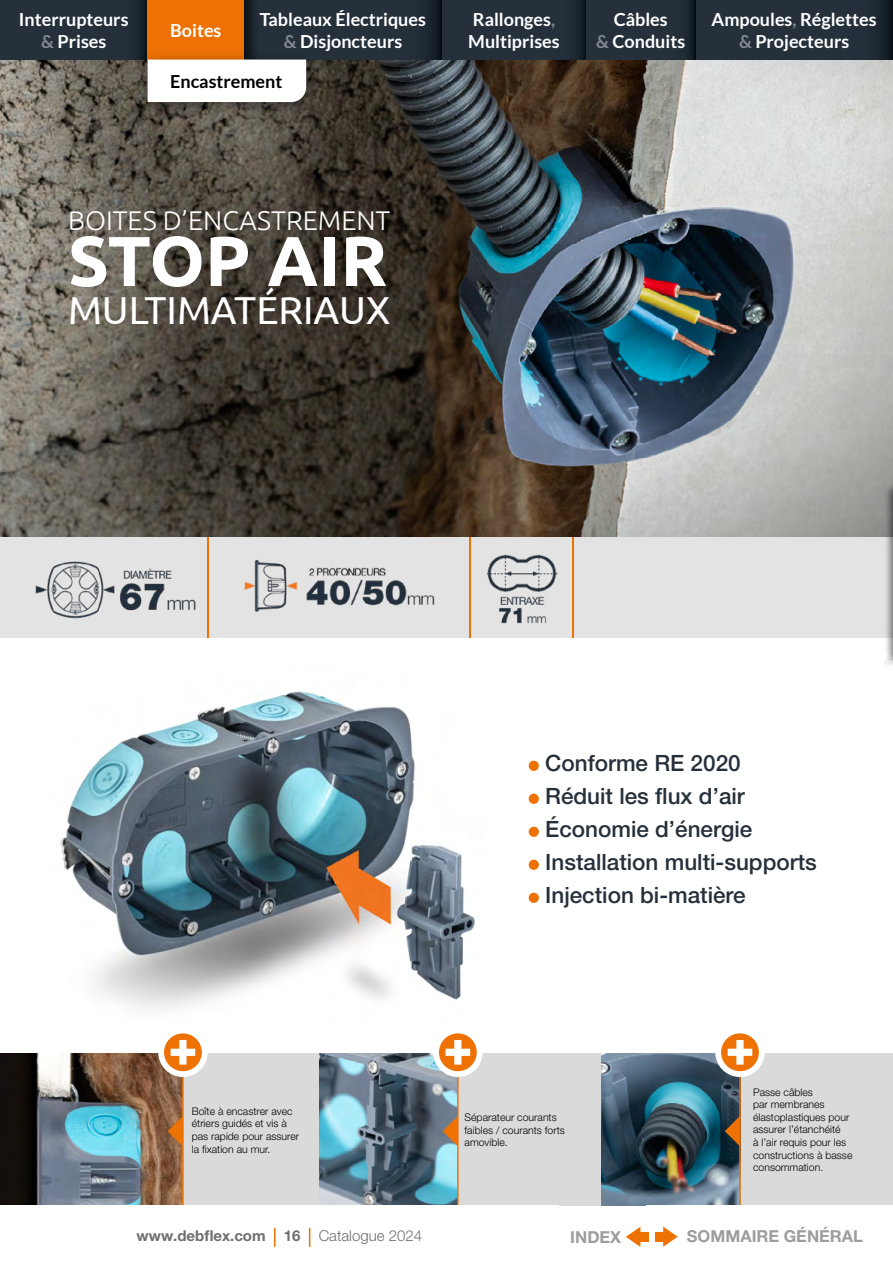
<style>
.page{position:relative;width:893px;height:1263px;background:#fff}
.page>*{position:absolute;margin:0;border:0;box-sizing:border-box;transform-origin:0 0}
.t1{font:700 70.5px "Ubuntu";color:#fff}
.t2{font:39px "Ubuntu";color:#fff}
.t3{font:300 27.15px "Ubuntu";color:#fff}
.t4{font:500 22.5px/33px "Helvetica Neue LT Pro";color:#25303b}
.t5{font:700 18px/21.6px "Lato";color:#fff;text-align:center}
.t6{font:700 18px "Lato";color:#000}
.t7{font:700 16.5px "Helvetica Neue LT Pro";color:#9d9d9c}
.t8{font:700 15px "Helvetica Neue LT Pro";color:#706f6f}
.t9{font:300 10.5px/12.6px "Helvetica Neue LT Pro";color:#000}
.s1{color:#838994}
.s2{font-weight:300}
</style>
<div class="page">
<img style="left:0;top:60px;width:893px;height:477px">
<div style="left:0;top:1053px;width:893px;height:156px;background:#dadada"></div>
<img style="left:0;top:1053px;width:158px;height:153px">
<img style="left:320px;top:1053px;width:113px;height:153px">
<img style="left:602px;top:1053px;width:113px;height:153px">
<img style="left:60px;top:691px;width:415px;height:319px">
<div style="left:0;top:537px;width:893px;height:101px;background:#e3e3e3"></div>
<hr style="left:207px;top:537px;width:2px;height:101px;background:#ee7203">
<hr style="left:469px;top:537px;width:2px;height:101px;background:#ee7203">
<hr style="left:572px;top:537px;width:2px;height:101px;background:#ee7203">
<img style="left:35px;top:561px;width:161px;height:58px">
<img style="left:486px;top:554px;width:72px;height:70px">
<img style="left:244px;top:559px;width:191px;height:53px">
<svg style="left:158px;top:1033px;width:50px;height:173px"></svg>
<svg style="left:433px;top:1033px;width:50px;height:173px"></svg>
<svg style="left:715px;top:1033px;width:50px;height:173px"></svg>
<div style="left:884px;top:480px;width:9px;height:188px;background:#000;opacity:.75"></div>
<hr style="left:892px;top:489px;width:1px;height:170px;background:#fff">
<div style="left:529px;top:761px;width:10px;height:10px;background:#ee7203;border-radius:50%"></div>
<div style="left:529px;top:794px;width:10px;height:10px;background:#ee7203;border-radius:50%"></div>
<div style="left:529px;top:827px;width:10px;height:10px;background:#ee7203;border-radius:50%"></div>
<div style="left:529px;top:860px;width:10px;height:10px;background:#ee7203;border-radius:50%"></div>
<div style="left:529px;top:893px;width:10px;height:10px;background:#ee7203;border-radius:50%"></div>
<svg style="left:695px;top:0;width:198px;height:60px;background:#232d38"></svg>
<div style="left:442px;top:0;width:144px;height:60px;background:#25303b"></div>
<div style="left:0;top:0;width:148px;height:60px;background:#25303b"></div>
<div style="left:586px;top:0;width:109px;height:60px;background:#25303b"></div>
<svg style="left:261px;top:0;width:181px;height:60px;background:#232d38"></svg>
<div style="left:148px;top:0;width:96px;height:60px;background:#ee7203"></div>
<svg style="left:244px;top:0;width:17px;height:50px"></svg>
<div style="left:134px;top:50px;width:187px;height:70px;background:#000;opacity:.5"></div>
<svg style="left:148px;top:60px;width:158px;height:42px"></svg>
<div style="left:0;top:1206px;width:559px;height:57px;background:#fff"></div>
<svg style="left:274px;top:1228px;width:2px;height:19px"></svg>
<svg style="left:309px;top:1228px;width:1px;height:19px"></svg>
<div style="left:646px;top:1206px;width:247px;height:57px;background:#fff"></div>
<svg style="left:663px;top:1226px;width:15px;height:21px"></svg>
<div style="left:655px;top:1232px;width:10px;height:9px;background:#ee7203"></div>
<div style="left:557px;top:1206px;width:91px;height:57px;background:#fff"></div>
<svg style="left:626px;top:1227px;width:14px;height:20px"></svg>
<div style="left:639px;top:1232px;width:9px;height:9px;background:#ee7203"></div>
<h3 class="t5" style="left:260px;top:9px;width:168px">Tableaux Électriques <span class="s1">&amp;</span> Disjoncteurs</h3>
<h3 class="t5" style="left:19px;top:9px;width:111px">Interrupteurs <span class="s1">&amp;</span> Prises</h3>
<h3 class="t5" style="left:596px;top:9px;width:91px">Câbles<br><span class="s1">&amp;</span> Conduits</h3>
<h3 class="t5" style="left:468px;top:9px;width:93px;text-align:left">Rallonges<span class="s1">,<br></span>Multiprises</h3>
<h3 class="t5" style="left:170px;top:19px;width:53px">Boites</h3>
<h3 class="t6" style="left:170px;top:71px;width:114px">Encastrement</h3>
<h3 class="t5" style="left:712px;top:9px;width:167px">Ampoules<span class="s1">,</span> Réglettes <span class="s1">&amp;</span> Projecteurs</h3>
<h3 class="t3" style="left:68px;top:204px;width:324px">BOITES D’ENCASTREMENT</h3>
<h1 class="t1" style="left:68px;top:218px;width:321px">STOP AIR</h1>
<h2 class="t2" style="left:68px;top:286px;width:324px">MULTIMATÉRIAUX</h2>
<p class="t9" style="left:192px;top:1104px;width:109px">Boîte à encastrer avec étriers guidés et vis à pas rapide pour assurer la fixation au mur.</p>
<h3 class="t4" style="left:545px;top:746px;width:273px">Conforme RE 2020<br>Réduit les flux d’air<br>Économie d’énergie<br>Installation multi-supports<br>Injection bi-matière</h3>
<p class="t9" style="left:465px;top:1111px;width:102px">Séparateur courants faibles / courants forts amovible.</p>
<p class="t9" style="left:753px;top:1085px;width:101px">Passe câbles<br>par membranes élastoplastiques pour assurer l’étanchéité<br>à l’air requis pour les constructions à basse consommation.</p>
<h3 class="t8" style="left:137px;top:1226px;width:287px">www.debflex.com 16 <span class="s2">Catalogue 2024</span></h3>
<h3 class="t7" style="left:570px;top:1226px;width:53px">INDEX</h3>
<h3 class="t7" style="left:687px;top:1226px;width:177px">SOMMAIRE GÉNÉRAL</h3>
</div>
